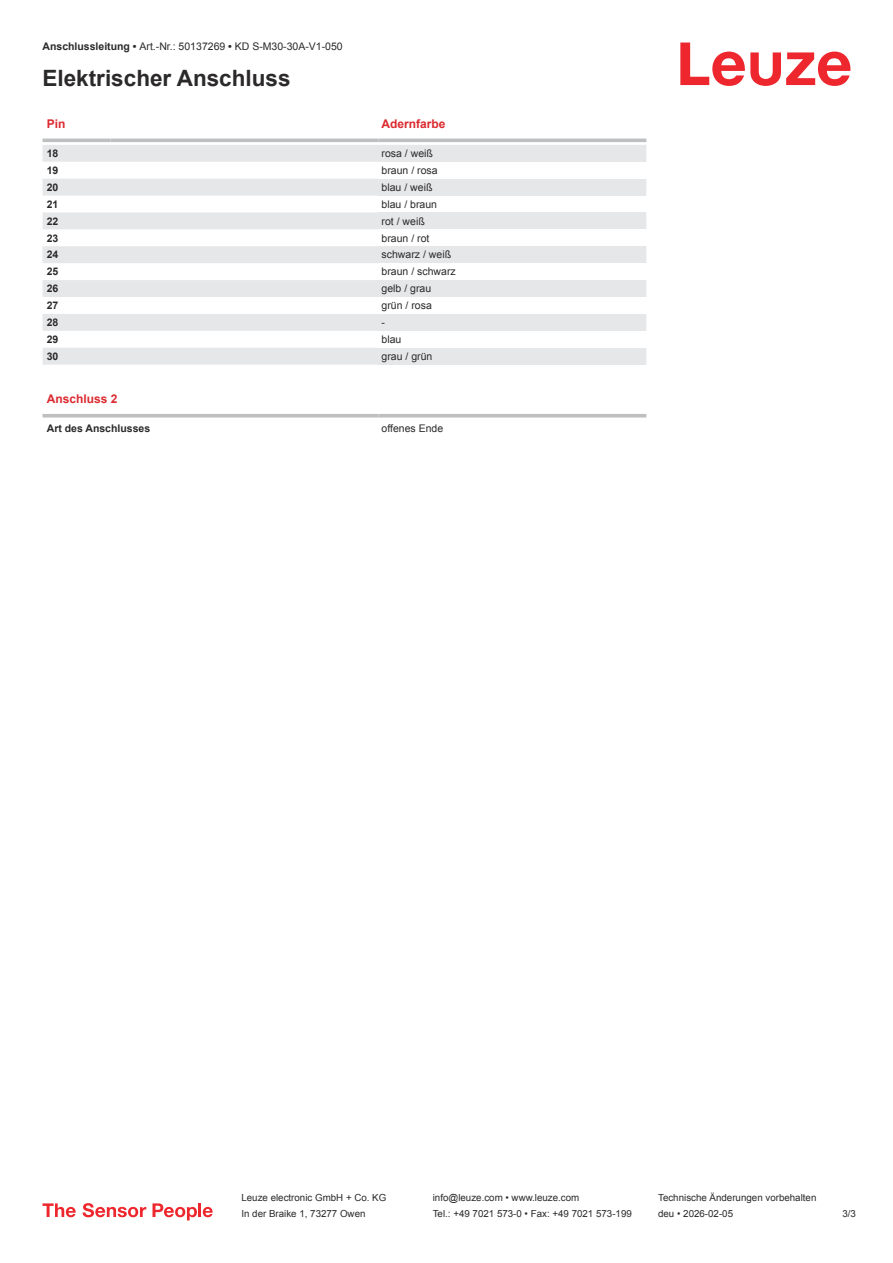
<style>
.page{position:relative;width:893px;height:1263px;background:#fff}
.page>*{position:absolute;margin:0;border:0;box-sizing:border-box;transform-origin:0 0}
.t1{font:700 22.5px "Arial";color:#2b292a}
.t2{font:700 12px "Arial";color:#db2a30}
.t3{font:10.5px "Arial";color:#2b292a}
.t4{font:700 10.5px "Arial";color:#2b292a}
.t5{font:9.75px "Arial";color:#2b292a}
.s1{font-weight:700}
</style>
<div class="page">
<svg style="left:680px;top:43px;width:170px;height:43px"></svg>
<svg style="left:43px;top:138px;width:603px;height:1px"></svg>
<svg style="left:43px;top:145px;width:335px;height:220px;fill:#e6e7e9"></svg>
<hr style="left:43px;top:139px;width:68px;height:3px;background:#bdbfc1">
<hr style="left:111px;top:139px;width:267px;height:3px;background:#bdbfc1">
<hr style="left:378px;top:139px;width:268px;height:3px;background:#bdbfc1">
<div style="left:378px;top:145px;width:268px;height:17px;background:#e6e7e9"></div>
<div style="left:378px;top:179px;width:268px;height:17px;background:#e6e7e9"></div>
<div style="left:378px;top:212px;width:268px;height:17px;background:#e6e7e9"></div>
<div style="left:378px;top:246px;width:268px;height:17px;background:#e6e7e9"></div>
<div style="left:378px;top:280px;width:268px;height:17px;background:#e6e7e9"></div>
<div style="left:378px;top:314px;width:268px;height:17px;background:#e6e7e9"></div>
<div style="left:378px;top:348px;width:268px;height:17px;background:#e6e7e9"></div>
<svg style="left:43px;top:417px;width:603px;height:1px"></svg>
<hr style="left:43px;top:414px;width:335px;height:3px;background:#bdbfc1">
<hr style="left:378px;top:414px;width:268px;height:3px;background:#bdbfc1">
<svg style="left:43px;top:1203px;width:33px;height:14px"></svg>
<svg style="left:83px;top:1203px;width:63px;height:14px"></svg>
<svg style="left:153px;top:1203px;width:44px;height:17px"></svg>
<hr style="left:198px;top:1203px;width:3px;height:14px;background:#ed272d">
<svg style="left:203px;top:1207px;width:10px;height:10px"></svg>
<p class="t3" style="left:43px;top:43px;width:302px"><span class="s1">Anschlussleitung •</span> Art.-Nr.: 50137269 <span class="s1">•</span> KD S-M30-30A-V1-050</p>
<h1 class="t1" style="left:43px;top:70px;width:250px">Elektrischer Anschluss</h1>
<p class="t2" style="left:47px;top:119px;width:20px">Pin</p>
<p class="t2" style="left:382px;top:119px;width:66px">Adernfarbe</p>
<p class="t4" style="left:47px;top:149px;width:13px">18</p>
<p class="t3" style="left:382px;top:149px;width:53px">rosa / weiß</p>
<p class="t4" style="left:47px;top:166px;width:13px">19</p>
<p class="t3" style="left:382px;top:166px;width:58px">braun / rosa</p>
<p class="t4" style="left:47px;top:183px;width:13px">20</p>
<p class="t3" style="left:382px;top:183px;width:52px">blau / weiß</p>
<p class="t4" style="left:47px;top:200px;width:13px">21</p>
<p class="t3" style="left:382px;top:200px;width:57px">blau / braun</p>
<p class="t4" style="left:47px;top:217px;width:13px">22</p>
<p class="t3" style="left:382px;top:217px;width:45px">rot / weiß</p>
<p class="t4" style="left:47px;top:234px;width:13px">23</p>
<p class="t3" style="left:382px;top:234px;width:49px">braun / rot</p>
<p class="t4" style="left:47px;top:251px;width:13px">24</p>
<p class="t3" style="left:382px;top:251px;width:71px">schwarz / weiß</p>
<p class="t4" style="left:47px;top:268px;width:13px">25</p>
<p class="t3" style="left:382px;top:268px;width:76px">braun / schwarz</p>
<p class="t4" style="left:47px;top:285px;width:13px">26</p>
<p class="t3" style="left:382px;top:285px;width:51px">gelb / grau</p>
<p class="t4" style="left:47px;top:302px;width:13px">27</p>
<p class="t3" style="left:382px;top:302px;width:52px">grün / rosa</p>
<p class="t4" style="left:47px;top:318px;width:13px">28</p>
<p class="t3" style="left:382px;top:318px;width:5px">-</p>
<p class="t4" style="left:47px;top:335px;width:13px">29</p>
<p class="t3" style="left:382px;top:335px;width:21px">blau</p>
<p class="t4" style="left:47px;top:352px;width:13px">30</p>
<p class="t3" style="left:382px;top:352px;width:52px">grau / grün</p>
<p class="t2" style="left:47px;top:394px;width:72px">Anschluss 2</p>
<p class="t4" style="left:47px;top:425px;width:105px">Art des Anschlusses</p>
<p class="t3" style="left:382px;top:425px;width:63px">offenes Ende</p>
<p class="t5" style="left:241px;top:1194px;width:146px">Leuze electronic GmbH + Co. KG</p>
<p class="t5" style="left:433px;top:1194px;width:148px">info@leuze.com • www.leuze.com</p>
<p class="t5" style="left:658px;top:1194px;width:160px">Technische Änderungen vorbehalten</p>
<p class="t5" style="left:241px;top:1210px;width:126px">In der Braike 1, 73277 Owen</p>
<p class="t5" style="left:433px;top:1210px;width:201px">Tel.: +49 7021 573-0 • Fax: +49 7021 573-199</p>
<p class="t5" style="left:658px;top:1210px;width:76px">deu • 2026-02-05</p>
<p class="t5" style="left:842px;top:1210px;width:15px">3 /3</p>
</div>
